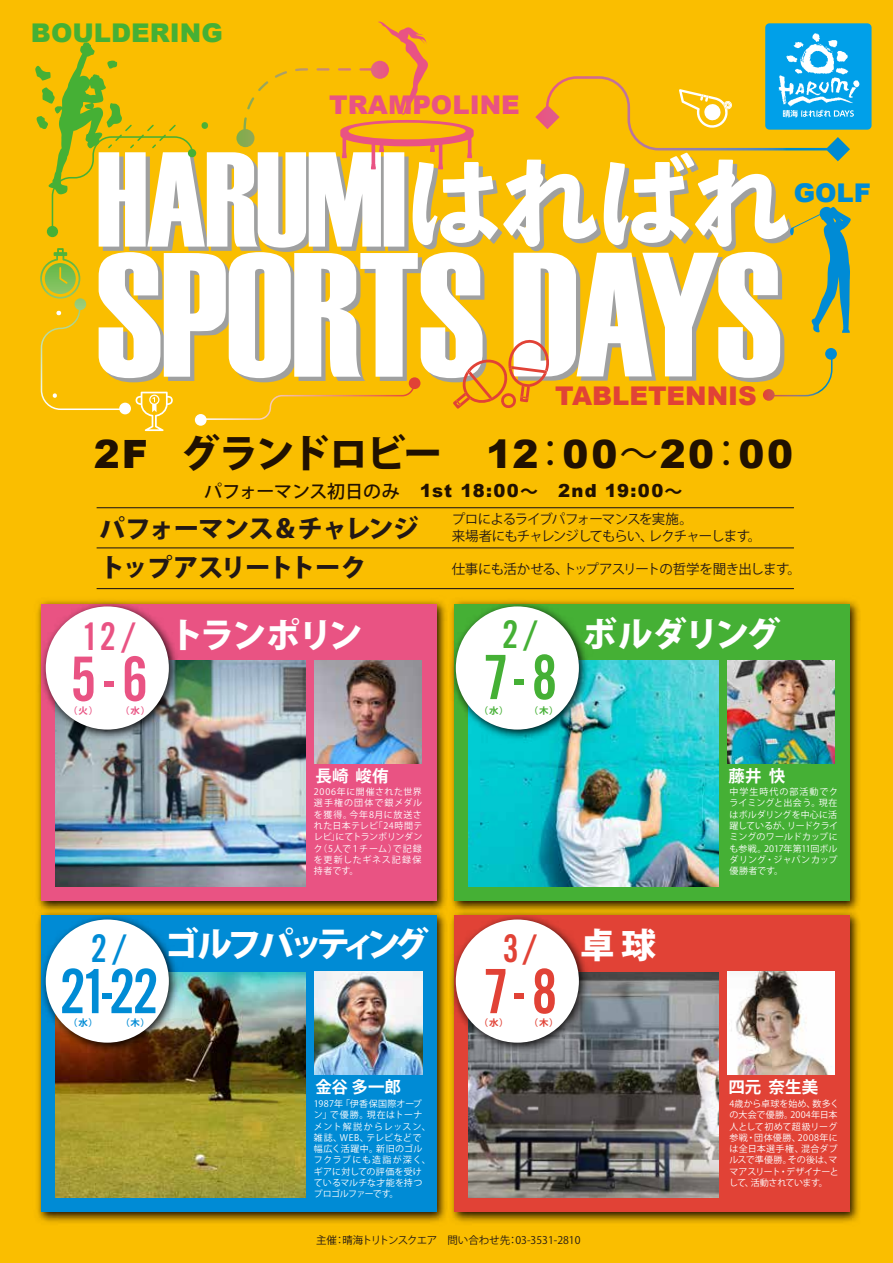
<style>
.page{position:relative;width:893px;height:1263px;background:#fabe00}
.page>*{position:absolute;margin:0;border:0;box-sizing:border-box;transform-origin:0 0}
.t1{font:66.3px "Alternate Got No 2 D";color:#008bd5;scale:1.05 1}
.t2{font:66.3px "Alternate Got No 2 D";color:#45b035;scale:1.05 1}
.t3{font:66.3px "Alternate Got No 2 D";color:#e14236;scale:1.05 1}
.t4{font:66.3px "Alternate Got No 2 D";color:#e95383;scale:1.05 1}
.t5{font:41.4px "Alternate Got No 2 D";color:#e95383;scale:1.05 1}
.t6{font:41.4px "Alternate Got No 2 D";color:#45b035;scale:1.05 1}
.t7{font:41.4px "Alternate Got No 2 D";color:#e14236;scale:1.05 1}
.t8{font:41.4px "Alternate Got No 2 D";color:#008bd5;scale:1.05 1}
.t9{font:900 39px "Arial";letter-spacing:.065em;color:#221815}
.t10{font:800 34.5px "Koz Go Pr 6 N";letter-spacing:-.085em;color:#fff}
.t11{font:800 34.5px "Koz Go Pr 6 N";letter-spacing:-.155em;color:#fff}
.t12{font:900 25.8px "Arial";color:#e14236}
.t13{font:900 25.8px "Arial";color:#45b035}
.t14{font:900 25.8px "Arial";color:#e95383}
.t15{font:900 25.8px "Arial";color:#008bd5}
.t16{font:800 25.5px/39px "Koz Go Pr 6 N";letter-spacing:-.035em;color:#221815}
.t17{font:900 18px "Arial";letter-spacing:.06em;color:#221815}
.t18{font:700 16.5px "Koz Go Pr 6 N";letter-spacing:.005em;color:#fff}
.t19{font:13.5px/16.5px "Koz Go Pr 6 N";letter-spacing:-.065em;color:#221815}
.t20{font:10.5px "Koz Go Pr 6 N";color:#221815}
.t21{font:9px/11.2px "Koz Go Pr 6 N";letter-spacing:.02em;color:#fff;text-align:justify}
.t22{font:700 9px "Koz Go Pr 6 N";color:#e95383;scale:1.05 1}
.t23{font:700 9px "Koz Go Pr 6 N";color:#45b035;scale:1.05 1}
.t24{font:700 9px "Koz Go Pr 6 N";color:#008bd5;scale:1.05 1}
.t25{font:700 9px "Koz Go Pr 6 N";color:#e14236;scale:1.05 1}
.s1{font-family:"Koz Go Pr 6 N";font-weight:800}
.s2{font-family:"Koz Go Pr 6 N";font-weight:400}
.s3{font-family:"Koz Go Pr 6 N";font-weight:500}
.s4{font-family:"Koz Go Pr 6 N";font-weight:700}
</style>
<div class="page">
<svg style="left:99px;top:152px;width:690px;height:226px;fill:#fff"></svg>
<svg style="left:203px;top:383px;width:211px;height:37px"></svg>
<div style="left:47px;top:226px;width:11px;height:11px;background:#45b035;border-radius:50%"></div>
<div style="left:188px;top:149px;width:8px;height:8px;background:#45b035;border-radius:50%"></div>
<div style="left:119px;top:403px;width:12px;height:11px;background:#fff;border-radius:50%"></div>
<div style="left:195px;top:414px;width:12px;height:12px;background:#fff;border-radius:50%"></div>
<div style="left:409px;top:377px;width:11px;height:12px;background:#e14236;border-radius:50%"></div>
<svg style="left:763px;top:354px;width:69px;height:47px"></svg>
<div style="left:825px;top:348px;width:12px;height:12px;background:#008bd5;border-radius:50%"></div>
<svg style="left:40px;top:248px;width:85px;height:162px"></svg>
<svg style="left:136px;top:392px;width:37px;height:39px"></svg>
<div style="left:765px;top:23px;width:106px;height:107px;background:#00a0e9;border-radius:4px"></div>
<img style="left:779px;top:33px;width:81px;height:58px">
<svg style="left:535px;top:76px;width:319px;height:85px"></svg>
<svg style="left:200px;top:21px;width:274px;height:148px"></svg>
<svg style="left:453px;top:339px;width:97px;height:70px"></svg>
<svg style="left:790px;top:206px;width:61px;height:127px"></svg>
<svg style="left:35px;top:42px;width:159px;height:190px"></svg>
<img style="left:493px;top:959px;width:367px;height:264px">
<img style="left:37px;top:1099px;width:456px;height:124px">
<img style="left:635px;top:589px;width:225px;height:370px">
<img style="left:37px;top:589px;width:418px;height:326px">
<div style="left:455px;top:915px;width:395px;height:296px;background:#e14236"></div>
<div style="left:41px;top:915px;width:395px;height:296px;background:#008bd5"></div>
<div style="left:455px;top:605px;width:395px;height:296px;background:#45b035"></div>
<div style="left:41px;top:605px;width:395px;height:296px;background:#e95383"></div>
<img style="left:314px;top:661px;width:90px;height:102px">
<img style="left:56px;top:661px;width:249px;height:225px">
<img style="left:56px;top:972px;width:249px;height:225px">
<img style="left:727px;top:661px;width:107px;height:102px">
<img style="left:469px;top:661px;width:249px;height:225px">
<img style="left:727px;top:972px;width:107px;height:102px">
<img style="left:315px;top:972px;width:89px;height:102px">
<img style="left:469px;top:972px;width:249px;height:225px">
<img style="left:404px;top:867px;width:231px;height:232px">
<img style="left:37px;top:867px;width:188px;height:232px">
<img style="left:404px;top:589px;width:231px;height:197px">
<img style="left:37px;top:588px;width:188px;height:198px">
<div style="left:456px;top:919px;width:123px;height:124px;background:#fff;border-radius:50%"></div>
<div style="left:46px;top:919px;width:123px;height:124px;background:#fff;border-radius:50%"></div>
<div style="left:456px;top:606px;width:123px;height:123px;background:#fff;border-radius:50%"></div>
<div style="left:46px;top:606px;width:123px;height:123px;background:#fff;border-radius:50%"></div>
<hr style="left:97px;top:507px;width:697px;height:1px;background:#221815">
<hr style="left:97px;top:547px;width:697px;height:1px;background:#221815">
<hr style="left:97px;top:588px;width:697px;height:1px;background:#221815">
<h3 class="t13" style="left:31px;top:14px;width:193px">BOULDERING</h3>
<h3 class="t14" style="left:329px;top:86px;width:192px">TRAMPOLINE</h3>
<h3 class="t15" style="left:794px;top:174px;width:79px">GOLF</h3>
<h3 class="t12" style="left:555px;top:377px;width:203px">TABLETENNIS</h3>
<h3 class="t9" style="left:93px;top:425px;width:701px">2F <span class="s1">グランドロビー　</span>12<span class="s2">：</span>00<span class="s2">～</span>20<span class="s2">：</span>00</h3>
<h3 class="t17" style="left:204px;top:478px;width:480px"><span class="s3">パフォーマンス初日のみ　</span>1st 18:00<span class="s4">～　</span>2nd 19:00<span class="s4">～</span></h3>
<h3 class="t16" style="left:100px;top:510px;width:321px">パフォーマンス＆チャレンジトップアスリートトーク</h3>
<h3 class="t19" style="left:452px;top:511px;width:311px">プロによるライブパフォーマンスを実施。<br>来場者にもチャレンジしてもらい、レクチャーします。</h3>
<h3 class="t19" style="left:452px;top:561px;width:350px">仕事にも活かせる、トップアスリートの哲学を聞き出します。</h3>
<h2 class="t5" style="left:82px;top:614px;width:54px">12/</h2>
<h1 class="t4" style="left:70px;top:644px;width:76px">5-6</h1>
<h3 class="t10" style="left:169px;top:616px;width:195px">トランポリン</h3>
<h3 class="t10" style="left:583px;top:615px;width:200px">ボルダリング</h3>
<h2 class="t6" style="left:502px;top:612px;width:36px">2/</h2>
<h1 class="t2" style="left:483px;top:642px;width:73px">7-8</h1>
<p class="t22" style="left:68px;top:705px;width:30px">（火）</p>
<p class="t22" style="left:120px;top:705px;width:30px">（水）</p>
<p class="t23" style="left:479px;top:705px;width:30px">（水）</p>
<p class="t23" style="left:529px;top:705px;width:30px">（木）</p>
<h3 class="t18" style="left:315px;top:767px;width:75px">長崎 峻侑</h3>
<h3 class="t18" style="left:728px;top:767px;width:58px">藤井 快</h3>
<p class="t21" style="left:314px;top:786px;width:110px">2006年に開催された世界選手権の団体で銀メダルを獲得。今年8月に放送された日本テレビ｢24時間テレビ｣にてトランポリンダンク(5人で１チーム)で記録を更新したギネス記録保持者です。</p>
<p class="t21" style="left:729px;top:786px;width:110px">中学生時代の部活動でクライミングと出会う。現在はボルダリングを中心に活躍しているが、リードクライミングのワールドカップにも参戦。2017年第11回ボルダリング・ジャパンカップ優勝者です。</p>
<h2 class="t8" style="left:91px;top:926px;width:36px">2/</h2>
<h1 class="t1" style="left:60px;top:956px;width:96px">21-22</h1>
<h3 class="t11" style="left:164px;top:925px;width:266px">ゴルフパッティング</h3>
<h3 class="t10" style="left:580px;top:926px;width:77px">卓球</h3>
<h2 class="t7" style="left:502px;top:926px;width:36px">3/</h2>
<h1 class="t3" style="left:483px;top:956px;width:73px">7-8</h1>
<p class="t24" style="left:68px;top:1017px;width:30px">（水）</p>
<p class="t24" style="left:120px;top:1017px;width:30px">（木）</p>
<p class="t25" style="left:479px;top:1017px;width:30px">（水）</p>
<p class="t25" style="left:529px;top:1017px;width:30px">（木）</p>
<h3 class="t18" style="left:315px;top:1078px;width:87px">金谷 多一郎</h3>
<h3 class="t18" style="left:728px;top:1078px;width:91px">四元 奈生美</h3>
<p class="t21" style="left:314px;top:1098px;width:118px;text-align:left">1987年「伊香保国際オープン」で優勝。現在はトーナメント解説からレッスン、雑誌、WEB、テレビなどで幅広く活躍中。新旧のゴルフクラブにも造詣が深く、ギアに対しての評価を受けているマルチな才能を持つプロゴルファーです。</p>
<p class="t21" style="left:729px;top:1098px;width:111px;text-align:left">4歳から卓球を始め、数多くの大会で優勝。2004年日本人として初めて超級リーグ参戦・団体優勝、2008年には全日本選手権、混合ダブルスで準優勝。その後は、ママアスリート・デザイナーとして、活動されています。</p>
<p class="t20" style="left:316px;top:1234px;width:266px">主催：晴海トリトンスクエア　問い合わせ先：03-3531-2810</p>
</div>
